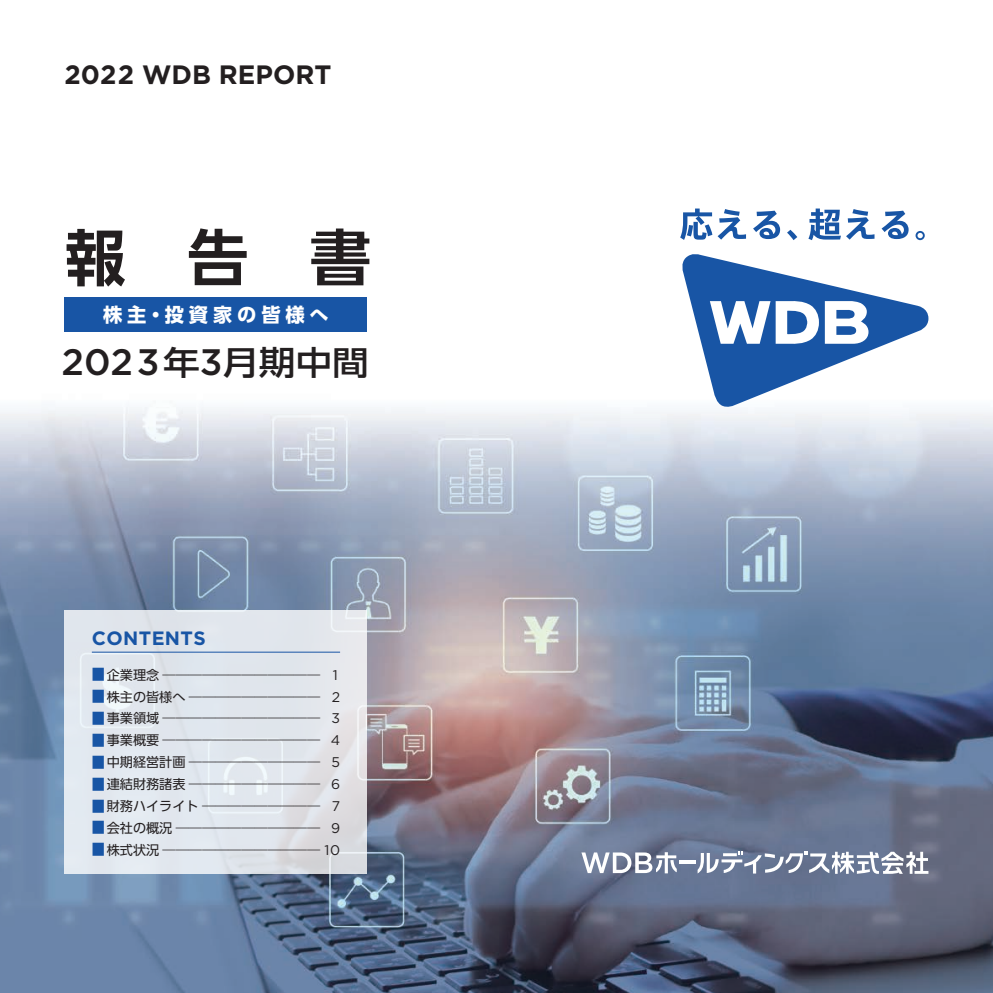
<style>
.page{position:relative;width:993px;height:993px;background:#fff}
.page>*{position:absolute;margin:0;border:0;box-sizing:border-box;transform-origin:0 0}
.t1{font:700 61.25px "UD Shin Go Pro De";color:#231f20}
.t2{font:500 36.75px "Gotham";color:#231f20}
.t3{font:700 26.43px "Gotham";color:#231f20}
.t4{font:700 19.25px "UD Shin Go Pro";letter-spacing:.25em;color:#fff}
.t5{font:700 19.25px "Gotham";letter-spacing:.02em;color:#1855a5}
.t6{font:300 13.12px "UD Shin Go Pro";color:#231f20}
.s1{font-family:"UD Shin Go Pro";font-size:33.07px}
.s2{font-weight:400;font-size:15.05px;color:#1855a5}
.s3{font-weight:400}
.s4{font-family:"Gotham";font-weight:400;font-size:14px}
</style>
<div class="page">
<img style="left:0;top:407px;width:992px;height:585px">
<svg style="left:680px;top:254px;width:248px;height:154px"></svg>
<svg style="left:680px;top:208px;width:65px;height:32px"></svg>
<svg style="left:753px;top:210px;width:26px;height:29px"></svg>
<svg style="left:787px;top:230px;width:10px;height:10px"></svg>
<svg style="left:808px;top:208px;width:66px;height:32px"></svg>
<svg style="left:881px;top:210px;width:27px;height:29px"></svg>
<svg style="left:915px;top:231px;width:9px;height:9px"></svg>
<div style="left:64px;top:297px;width:303px;height:34px;background:#1855a5"></div>
<svg style="left:64px;top:610px;width:303px;height:263px;background:#e0e5ec"></svg>
<hr style="left:679px;top:859px;width:16px;height:3px;background:#fff">
<svg style="left:581px;top:851px;width:95px;height:22px"></svg>
<svg style="left:697px;top:851px;width:231px;height:22px"></svg>
<hr style="left:92px;top:651px;width:248px;height:1px;background:#1855a5">
<h3 class="t3" style="left:64px;top:57px;width:268px">2022 WDB REPORT</h3>
<h1 class="t1" style="left:64px;top:208px;width:308px">報告書</h1>
<h3 class="t4" style="left:103px;top:299px;width:227px">株主・投資家の皆様へ</h3>
<h2 class="t2" style="left:62px;top:338px;width:309px">2023<span class="s1">年</span>3<span class="s1">月期中間</span></h2>
<h3 class="t5" style="left:92px;top:625px;width:115px">CONTENTS</h3>
<p class="t6" style="left:92px;top:663px;width:247px"><span class="s2">■</span><span class="s3">企業理念</span> ―――――――――――― <span class="s4">1</span></p>
<p class="t6" style="left:92px;top:685px;width:250px"><span class="s2">■</span><span class="s3">株主の皆様へ</span> ―――――――――― <span class="s4">2</span></p>
<p class="t6" style="left:92px;top:707px;width:250px"><span class="s2">■</span><span class="s3">事業領域</span> ―――――――――――― <span class="s4">3</span></p>
<p class="t6" style="left:92px;top:729px;width:250px"><span class="s2">■</span><span class="s3">事業概要</span> ―――――――――――― <span class="s4">4</span></p>
<p class="t6" style="left:92px;top:751px;width:250px"><span class="s2">■</span><span class="s3">中期経営計画</span> ―――――――――― <span class="s4">5</span></p>
<p class="t6" style="left:92px;top:773px;width:250px"><span class="s2">■</span><span class="s3">連結財務諸表</span> ―――――――――― <span class="s4">6</span></p>
<p class="t6" style="left:92px;top:795px;width:250px"><span class="s2">■</span><span class="s3">財務ハイライト</span> ――――――――― <span class="s4">7</span></p>
<p class="t6" style="left:92px;top:817px;width:250px"><span class="s2">■</span><span class="s3">会社の概況</span> ――――――――――― <span class="s4">9</span></p>
<p class="t6" style="left:92px;top:838px;width:250px"><span class="s2">■</span><span class="s3">株式状況</span> ―――――――――――― <span class="s4">10</span></p>
</div>
